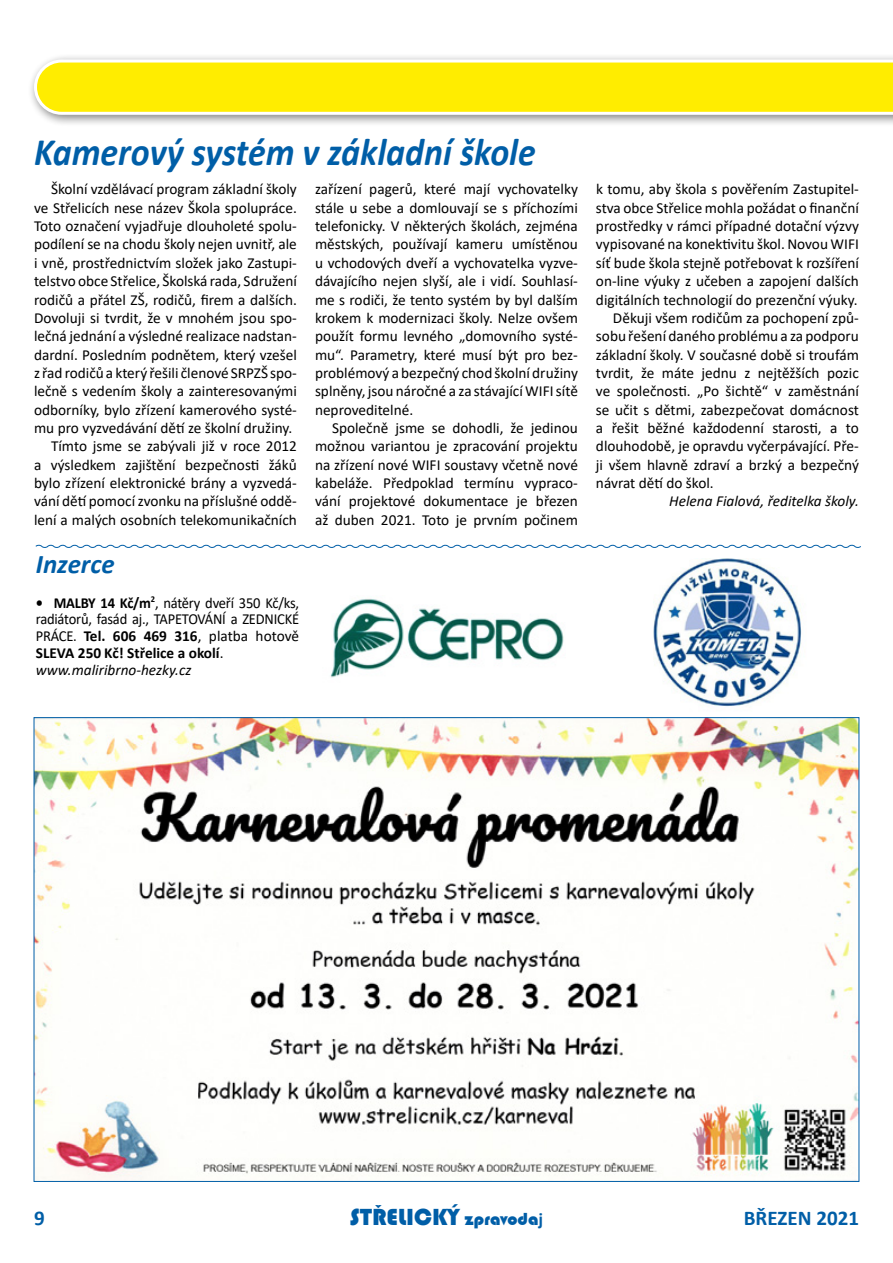
<style>
.page{position:relative;width:893px;height:1263px;background:#fff}
.page>*{position:absolute;margin:0;border:0;box-sizing:border-box;transform-origin:0 0}
.t1{font:italic 700 39px "Calibri";color:#005ea7;scale:.92 1}
.t2{font:italic 700 27px "Calibri";color:#005ea7}
.t3{font:24px "Bauhaus 93";color:#005ea7}
.t4{font:700 21px "Calibri";color:#005ea7}
.t5{font:15.3px/18.3px "Calibri";color:#000;text-align:justify}
.t6{font:15.3px/16.8px "Calibri";color:#000;scale:.95 1}
.t7{font:italic 15.3px "Calibri";color:#000}
.s1{font-weight:700}
.s2{font-style:italic}
.s3{font-size:18px}
.s4{font-family:"Calibri";font-weight:700;font-size:18px}
</style>
<div class="page">
<img style="left:653px;top:558px;width:149px;height:149px">
<svg style="left:35px;top:544px;width:826px;height:4px"></svg>
<div style="left:27px;top:53px;width:866px;height:74px;background:#000;opacity:.5"></div>
<svg style="left:34px;top:60px;width:859px;height:55px"></svg>
<img style="left:36px;top:719px;width:821px;height:460px">
<img style="left:330px;top:599px;width:234px;height:79px">
<h1 class="t1" style="left:34px;top:125px;width:547px">Kamerový systém v základní škole</h1>
<p class="t5" style="left:51px;top:180px;width:247px">Školní vzdělávací program základní školy</p>
<p class="t5" style="left:34px;top:198px;width:264px">ve Střelicích nese název Škola spolupráce.</p>
<p class="t5" style="left:34px;top:216px;width:264px">Toto označení vyjadřuje dlouholeté spolu-</p>
<p class="t5" style="left:34px;top:235px;width:264px">podílení se na chodu školy nejen uvnitř, ale</p>
<p class="t5" style="left:34px;top:253px;width:264px">i vně, prostřednictvím složek jako Zastupi-</p>
<p class="t5" style="left:34px;top:271px;width:264px">telstvo obce Střelice, Školská rada, Sdružení</p>
<p class="t5" style="left:34px;top:290px;width:264px">rodičů a přátel ZŠ, rodičů, firem a dalších.</p>
<p class="t5" style="left:34px;top:308px;width:264px">Dovoluji si tvrdit, že v mnohém jsou spo-</p>
<p class="t5" style="left:34px;top:327px;width:264px">lečná jednání a výsledné realizace nadstan-</p>
<p class="t5" style="left:34px;top:345px;width:264px">dardní. Posledním podnětem, který vzešel</p>
<p class="t5" style="left:34px;top:363px;width:264px">zřad rodičů a který řešili členové SRPZŠ spo-</p>
<p class="t5" style="left:34px;top:382px;width:264px">lečně s vedením školy a zainteresovanými</p>
<p class="t5" style="left:34px;top:400px;width:264px">odborníky, bylo zřízení kamerového systé-</p>
<p class="t5" style="left:34px;top:418px;width:260px">mu pro vyzvedávání dětí ze školní družiny.</p>
<p class="t5" style="left:51px;top:437px;width:247px">Tímto jsme se zabývali již v roce 2012</p>
<p class="t5" style="left:34px;top:455px;width:264px">a výsledkem zajištění bezpečnosti žáků</p>
<p class="t5" style="left:34px;top:473px;width:264px">bylo zřízení elektronické brány a vyzvedá-</p>
<p class="t5" style="left:34px;top:492px;width:264px">vání dětí pomocí zvonku na příslušné oddě-</p>
<p class="t5" style="left:34px;top:510px;width:264px">lení a malých osobních telekomunikačních</p>
<h2 class="t2" style="left:36px;top:545px;width:80px">Inzerce</h2>
<p class="t6" style="left:36px;top:594px;width:279px"><span class="s1">• MALBY 14 Kč/m</span><sup>2</sup>, nátěry dveří 350 Kč/ks, radiátorů, fasád aj., TAPETOVÁNÍ a ZEDNICKÉ PRÁCE. <span class="s1">Tel. 606 469 316</span>, platba hotově <span class="s1">SLEVA 250 Kč! Střelice a okolí</span>. <span class="s2">www.maliribrno-hezky.cz</span></p>
<p class="t5" style="left:315px;top:180px;width:264px">zařízení pagerů, které mají vychovatelky stále u sebe a domlouvají se s příchozími telefonicky. V některých školách, zejména městských, používají kameru umístěnou u vchodových dveří a vychovatelka vyzve&shy;dávajícího nejen slyší, ale i vidí. Souhlasí&shy;me s rodiči, že tento systém by byl dalším krokem k modernizaci školy. Nelze ovšem použít formu levného „domovního systé&shy;mu“. Parametry, které musí být pro bez&shy;problémový a bezpečný chod školní družiny splněny, jsou náročné a za stávající WIFI sítě neproveditelné.</p>
<p class="t5" style="left:315px;top:418px;width:264px;text-indent:17px">Společně jsme se dohodli, že jedinou možnou variantou je zpracování projektu na zřízení nové WIFI soustavy včetně nové kabeláže. Předpoklad termínu vypraco&shy;vání projektové dokumentace je březen až duben 2021. Toto je prvním počinem</p>
<p class="t5" style="left:596px;top:180px;width:264px">k tomu, aby škola s pověřením Zastupitel-</p>
<p class="t5" style="left:596px;top:198px;width:264px">stva obce Střelice mohla požádat o finanční</p>
<p class="t5" style="left:596px;top:216px;width:264px">prostředky v rámci případné dotační výzvy</p>
<p class="t5" style="left:596px;top:235px;width:264px">vypisované na konektivitu škol. Novou WIFI</p>
<p class="t5" style="left:596px;top:253px;width:264px">síť bude škola stejně potřebovat k rozšíření</p>
<p class="t5" style="left:596px;top:271px;width:264px">on-‑line výuky z učeben a zapojení dalších</p>
<p class="t5" style="left:596px;top:290px;width:263px">digitálních technologií do prezenční výuky.</p>
<p class="t5" style="left:613px;top:308px;width:247px">Děkuji všem rodičům za pochopení způ-</p>
<p class="t5" style="left:596px;top:327px;width:264px">sobu řešení daného problému a za podporu</p>
<p class="t5" style="left:596px;top:345px;width:264px">základní školy. V současné době si troufám</p>
<p class="t5" style="left:596px;top:363px;width:264px">tvrdit, že máte jednu z nejtěžších pozic</p>
<p class="t5" style="left:596px;top:382px;width:264px">ve společnosti. „Po šichtě“ v zaměstnání</p>
<p class="t5" style="left:596px;top:400px;width:264px">se učit s dětmi, zabezpečovat domácnost</p>
<p class="t5" style="left:596px;top:418px;width:264px">a řešit běžné každodenní starosti, a to</p>
<p class="t5" style="left:596px;top:437px;width:264px">dlouhodobě, je opravdu vyčerpávající. Pře-</p>
<p class="t5" style="left:596px;top:455px;width:264px">ji všem hlavně zdraví a brzký a bezpečný</p>
<p class="t5" style="left:596px;top:473px;width:119px">návrat dětí do škol.</p>
<p class="t7" style="left:669px;top:491px;width:191px">Helena Fialová, ředitelka školy.</p>
<h3 class="t4" style="left:34px;top:1203px;width:12px">9</h3>
<h3 class="t3" style="left:350px;top:1203px;width:195px">STRˇ ELICKÝ <span class="s3">zpravoda</span><span class="s4">j</span></h3>
<h3 class="t4" style="left:744px;top:1203px;width:117px">BŘEZEN 2021</h3>
</div>
